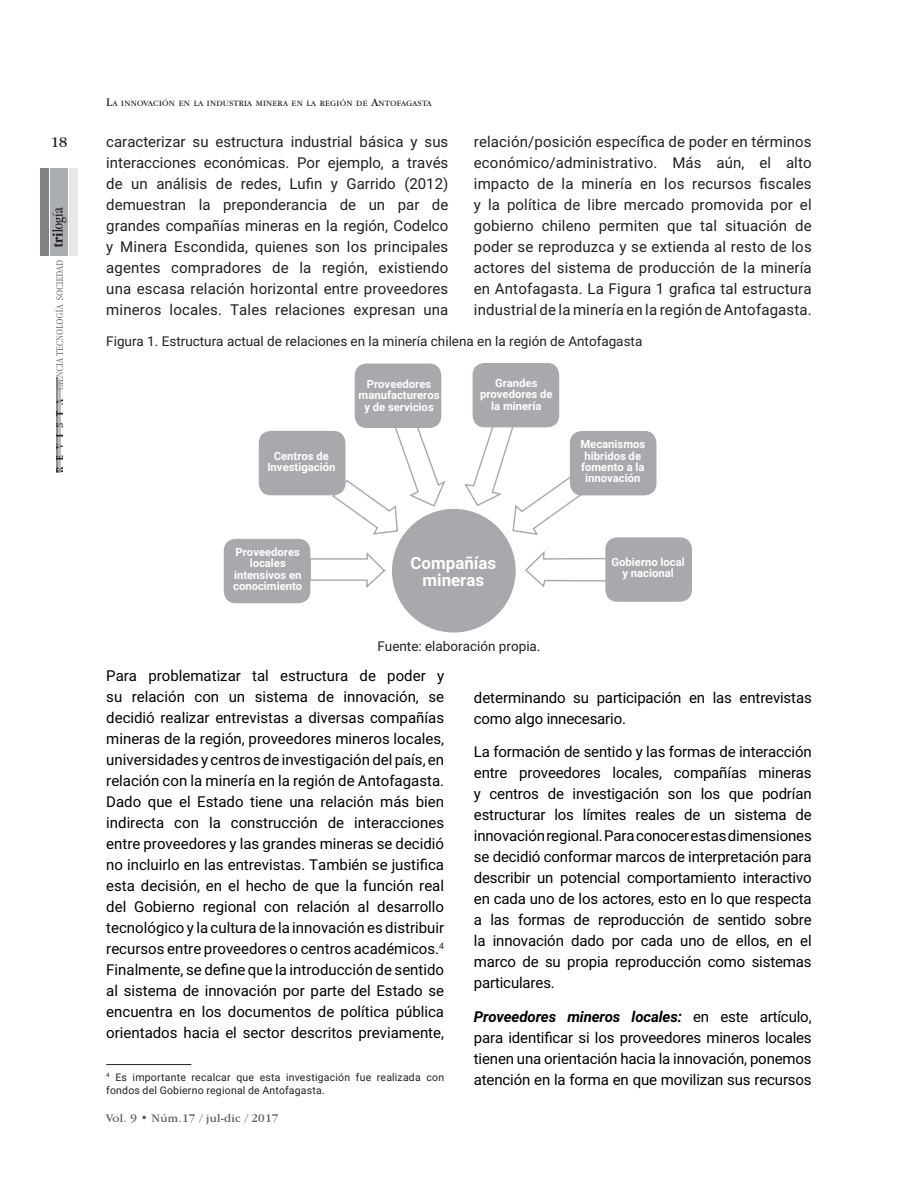
<style>
.page{position:relative;width:918px;height:1188px;background:#fff}
.page>*{position:absolute;margin:0;border:0;box-sizing:border-box;transform-origin:0 0}
.t1{font:700 16.95px/17px "Roboto";color:#fff;text-align:center}
.t2{font:15px/21px "Roboto";letter-spacing:-.01em;color:#000001;text-align:justify}
.t3{font:15px/21px "Roboto";letter-spacing:.01em;color:#231f20;text-align:justify}
.t4{font:15px "Garamond IT Cby BT";color:#231f20}
.t5{font:13.5px "Roboto";color:#231f20}
.t6{font:12px "Garamond IT Cby BT";letter-spacing:.02em;color:#57585a}
.t7{font:700 11.25px/11.2px "Roboto";color:#fff;text-align:center}
.t8{font:10.5px/13.5px "Roboto";letter-spacing:.02em;color:#231f20}
.t9{font:8.4px "Garamond IT Cby BT";letter-spacing:.03em;color:#231f20}
.s1{font-size:12px}
.s2{font-weight:700;font-style:italic}
</style>
<div class="page">
<div style="left:69px;top:168px;width:9px;height:88px;background:#e8e8e9"></div>
<div style="left:51px;top:168px;width:17px;height:88px;background:#acafb2"></div>
<div style="left:40px;top:168px;width:9px;height:88px;background:#808285"></div>
<svg style="left:52px;top:207px;width:14px;height:40px"></svg>
<svg style="left:54px;top:260px;width:9px;height:130px"></svg>
<img style="left:56px;top:378px;width:2px;height:89px">
<svg style="left:56px;top:444px;width:7px;height:5px"></svg>
<svg style="left:56px;top:467px;width:7px;height:6px"></svg>
<svg style="left:56px;top:423px;width:7px;height:4px"></svg>
<svg style="left:56px;top:399px;width:7px;height:6px"></svg>
<img style="left:59px;top:381px;width:1px;height:92px">
<svg style="left:56px;top:456px;width:7px;height:4px"></svg>
<svg style="left:56px;top:411px;width:7px;height:5px"></svg>
<svg style="left:56px;top:434px;width:7px;height:3px"></svg>
<hr style="left:106px;top:1064px;width:85px;height:1px;background:#231f20">
<div style="left:224px;top:539px;width:86px;height:64px;background:#a8a9ad;border-radius:12px"></div>
<div style="left:259px;top:431px;width:86px;height:64px;background:#a8a9ad;border-radius:12px"></div>
<div style="left:355px;top:364px;width:86px;height:64px;background:#a8a9ad;border-radius:12px"></div>
<div style="left:473px;top:363px;width:86px;height:64px;background:#a8a9ad;border-radius:12px"></div>
<div style="left:570px;top:431px;width:86px;height:64px;background:#a8a9ad;border-radius:12px"></div>
<div style="left:605px;top:537px;width:87px;height:65px;background:#a8a9ad;border-radius:12px"></div>
<div style="left:392px;top:509px;width:124px;height:124px;background:#a8a9ad;border-radius:50%"></div>
<svg style="left:310px;top:550px;width:76px;height:40px"></svg>
<svg style="left:331px;top:423px;width:116px;height:112px"></svg>
<svg style="left:463px;top:420px;width:123px;height:116px"></svg>
<svg style="left:525px;top:549px;width:81px;height:40px"></svg>
<p class="t9" style="left:106px;top:99px;width:327px"><span class="s1">L</span>A INNOVACIÓN EN LA INDUSTRIA MINERA EN LA REGIÓN DE <span class="s1">A</span>NTOFAGASTA</p>
<p class="t3" style="left:474px;top:131px;width:339px">relación/posición específica de poder en términos económico/administrativo. Más aún, el alto impacto de la minería en los recursos fiscales y la política de libre mercado promovida por el gobierno chileno permiten que tal situación de poder se reproduzca y se extienda al resto de los actores del sistema de producción de la minería en Antofagasta. La Figura 1 grafica tal estructura industrial de la minería en la región de Antofagasta.</p>
<p class="t5" style="left:106px;top:332px;width:538px">Figura 1. Estructura actual de relaciones en la minería chilena en la región de Antofagasta</p>
<p class="t4" style="left:51px;top:134px;width:18px">18</p>
<p class="t3" style="left:106px;top:131px;width:344px">caracterizar su estructura industrial básica y sus interacciones económicas. Por ejemplo, a través de un análisis de redes, Lufin y Garrido (2012) demuestran la preponderancia de un par de grandes compañías mineras en la región, Codelco y Minera Escondida, quienes son los principales agentes compradores de la región, existiendo una escasa relación horizontal entre proveedores mineros locales. Tales relaciones expresan una</p>
<p class="t7" style="left:267px;top:450px;width:70px">Centros de<br>Investigación</p>
<p class="t7" style="left:359px;top:378px;width:83px">Proveedores manufactureros y de servicios</p>
<p class="t7" style="left:480px;top:377px;width:74px">Grandes provedores de la minería</p>
<p class="t7" style="left:233px;top:546px;width:71px">Proveedores locales intensivos en conocimiento</p>
<p class="t1" style="left:411px;top:553px;width:87px">Compañías mineras</p>
<p class="t7" style="left:580px;top:438px;width:66px">Mecanismos hibridos de fomento a la innovación</p>
<p class="t7" style="left:612px;top:556px;width:75px">Gobierno local y nacional</p>
<p class="t5" style="left:377px;top:637px;width:165px">Fuente: elaboración propia.</p>
<p class="t2" style="left:474px;top:686px;width:339px">determinando su participación en las entrevistas como algo innecesario.</p>
<p class="t2" style="left:474px;top:741px;width:339px">La formación de sentido y las formas de interacción entre proveedores locales, compañías mineras y centros de investigación son los que podrían estructurar los límites reales de un sistema de innovación regional. Para conocer estas dimensiones se decidió conformar marcos de interpretación para describir un potencial comportamiento interactivo en cada uno de los actores, esto en lo que respecta a las formas de reproducción de sentido sobre la innovación dado por cada uno de ellos, en el marco de su propia reproducción como sistemas particulares.</p>
<p class="t2" style="left:474px;top:1006px;width:339px"><span class="s2">Proveedores mineros locales:</span> en este artículo, para identificar si los proveedores mineros locales tienen una orientación hacia la innovación, ponemos atención en la forma en que movilizan sus recursos</p>
<p class="t2" style="left:106px;top:665px;width:339px">Para problematizar tal estructura de poder y su relación con un sistema de innovación, se decidió realizar entrevistas a diversas compañías mineras de la región, proveedores mineros locales, universidades y centros de investigación del país, en relación con la minería en la región de Antofagasta.<br>Dado que el Estado tiene una relación más bien indirecta con la construcción de interacciones entre proveedores y las grandes mineras se decidió no incluirlo en las entrevistas. También se justifica esta decisión, en el hecho de que la función real del Gobierno regional con relación al desarrollo tecnológico y la cultura de la innovación es distribuir recursos entre proveedores o centros académicos.<sup>4<br></sup>Finalmente, se define que la introducción de sentido al sistema de innovación por parte del Estado se encuentra en los documentos de política pública orientados hacia el sector descritos previamente,</p>
<p class="t8" style="left:106px;top:1070px;width:339px"><sup>4</sup> Es importante recalcar que esta investigación fue realizada con fondos del Gobierno regional de Antofagasta.</p>
<p class="t6" style="left:106px;top:1111px;width:174px">Vol. 9 • Núm.17 / jul-dic / 2017</p>
</div>
